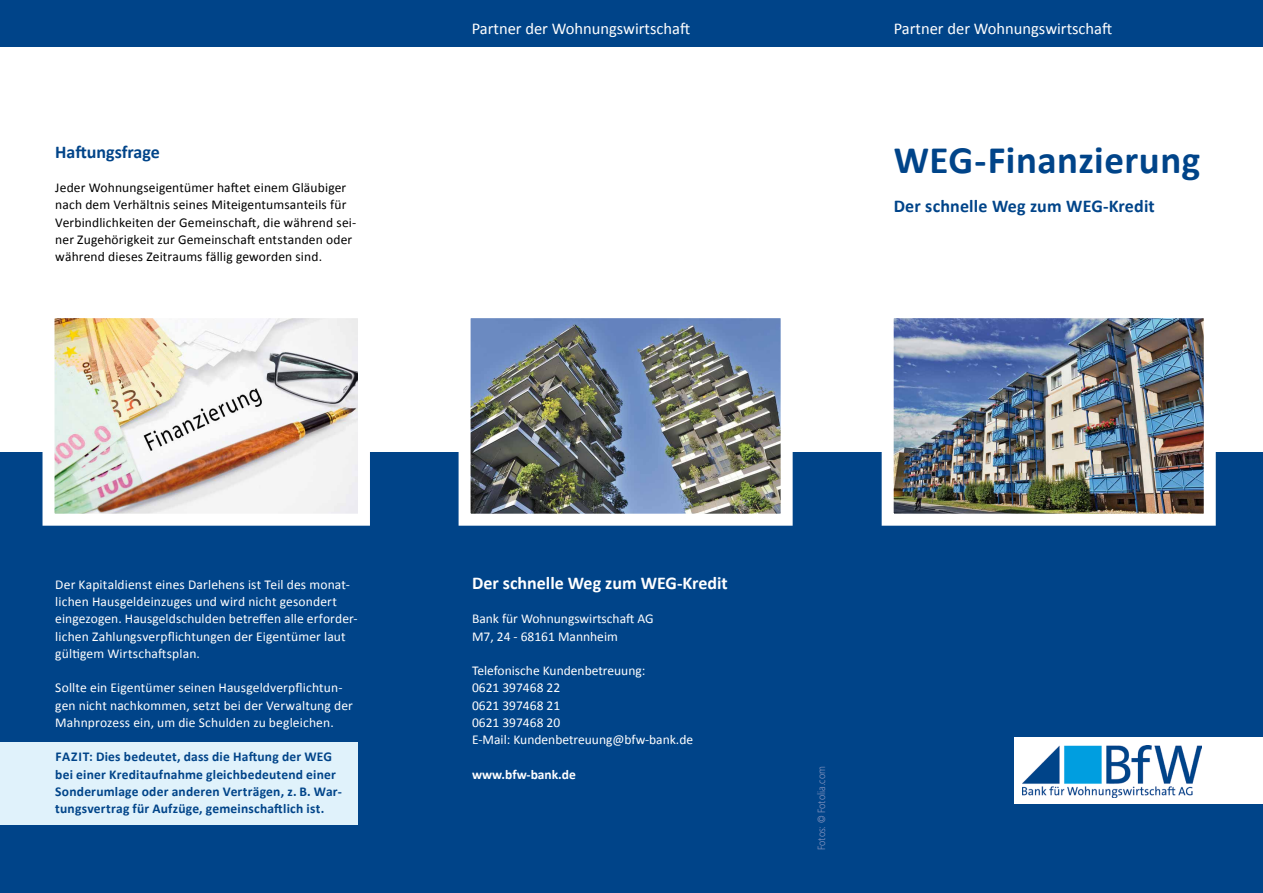
<style>
.page{position:relative;width:1263px;height:893px;background:#fff}
.page>*{position:absolute;margin:0;border:0;box-sizing:border-box;transform-origin:0 0}
.t1{font:700 39px "Calibri";letter-spacing:.01em;color:#004489}
.t2{font:700 18px "Calibri";letter-spacing:.01em;color:#004489}
.t3{font:700 18px "Calibri";color:#fff}
.t4{font:16.5px "Calibri";color:#fff}
.t5{font:13.5px/17.2px "Calibri";letter-spacing:.01em;color:#fff}
.t6{font:13.5px/17.2px "Calibri";letter-spacing:.01em;color:#000}
.t7{font:700 13.5px/17.2px "Calibri";letter-spacing:.015em;color:#004489}
.t8{font:700 13.5px "Calibri";color:#fff}
.t9{font:300 10.5px "Frutiger";color:#8493be;scale:.9 1}
</style>
<div class="page">
<div style="left:0;top:0;width:1263px;height:47px;background:#004489"></div>
<div style="left:0;top:452px;width:1263px;height:441px;background:#004489"></div>
<img style="left:472px;top:319px;width:308px;height:194px">
<div style="left:459px;top:306px;width:334px;height:220px;border:12px solid #fff"></div>
<img style="left:895px;top:319px;width:308px;height:194px">
<div style="left:882px;top:306px;width:334px;height:220px;border:12px solid #fff"></div>
<div style="left:1014px;top:737px;width:249px;height:66px;background:#fff"></div>
<img style="left:1022px;top:746px;width:180px;height:52px">
<div style="left:0;top:742px;width:357px;height:82px;background:#e0f2fb"></div>
<img style="left:56px;top:319px;width:301px;height:194px">
<div style="left:43px;top:306px;width:327px;height:220px;border:12px solid #fff"></div>
<h2 class="t2" style="left:55px;top:140px;width:106px">Haftungsfrage</h2>
<p class="t6" style="left:55px;top:179px;width:303px">Jeder Wohnungseigentümer haftet einem Gläubiger nach dem Verhältnis seines Miteigentumsanteils für Verbindlichkeiten der Gemeinschaft, die während sei&shy;ner Zugehörigkeit zur Gemeinschaft entstanden oder während dieses Zeitraums fällig geworden sind.</p>
<p class="t4" style="left:472px;top:18px;width:220px">Partner der Wohnungswirtschaft</p>
<p class="t4" style="left:894px;top:18px;width:220px">Partner der Wohnungswirtschaft</p>
<h1 class="t1" style="left:894px;top:135px;width:308px">WEG-Finanzierung</h1>
<h2 class="t2" style="left:894px;top:194px;width:263px">Der schnelle Weg zum WEG-Kredit</h2>
<p class="t5" style="left:55px;top:576px;width:304px">Der Kapitaldienst eines Darlehens ist Teil des monat&shy;lichen Hausgeldeinzuges und wird nicht gesondert eingezogen. Hausgeldschulden betreffen alle erforder&shy;lichen Zahlungsverpflichtungen der Eigentümer laut gültigem Wirtschaftsplan.</p>
<p class="t5" style="left:55px;top:679px;width:299px">Sollte ein Eigentümer seinen Hausgeldverpflichtun&shy;gen nicht nachkommen, setzt bei der Verwaltung der<br>Mahnprozess ein, um die Schulden zu begleichen.</p>
<p class="t7" style="left:55px;top:748px;width:288px">FAZIT: Dies bedeutet, dass die Haftung der WEG bei einer Kreditaufnahme gleichbedeutend einer Sonderumlage oder anderen Verträgen, z. B. War&shy;tungsvertrag für Aufzüge, gemeinschaftlich ist.</p>
<h2 class="t3" style="left:472px;top:571px;width:257px">Der schnelle Weg zum WEG-Kredit</h2>
<p class="t5" style="left:472px;top:610px;width:183px">Bank für Wohnungswirtschaft AG<br>M7, 24 - 68161 Mannheim</p>
<p class="t5" style="left:472px;top:662px;width:223px">Telefonische Kundenbetreuung:<br>0621 397468 22<br>0621 397468 21<br>0621 397468 20<br>E-Mail: Kundenbetreuung@bfw-bank.de</p>
<p class="t8" style="left:472px;top:765px;width:105px">www.bfw-bank.de</p>
<p class="t9" style="left:815px;top:850px;width:94px;rotate:-90deg">Fotos: © Fotolia.com</p>
</div>
